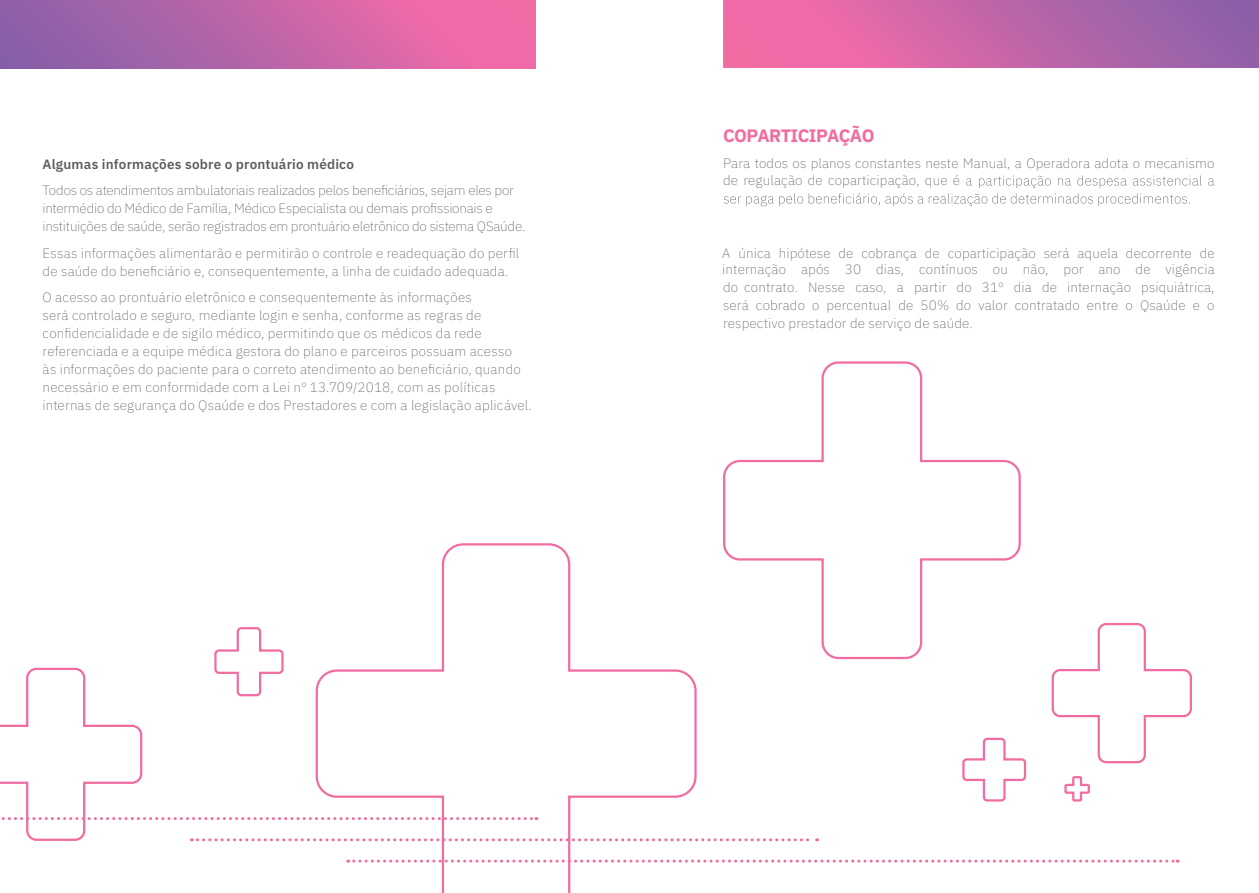
<style>
.page{position:relative;width:1259px;height:893px;background:#fff}
.page>*{position:absolute;margin:0;border:0;box-sizing:border-box;transform-origin:0 0}
.t1{font:700 18px "IBM Plex Sans";letter-spacing:-.035em;color:#f16ca1}
.t2{font:200 13.5px/18px "IBM Plex Sans";letter-spacing:.01em;color:#5b5e5f}
.t3{font:200 13.5px/18px "IBM Plex Sans";letter-spacing:-.015em;color:#5b5e5f}
.t4{font:600 13.5px "IBM Plex Sans";letter-spacing:.015em;color:#5b5e5f}
</style>
<div class="page">
<svg style="left:698px;top:860px;width:480px;height:3px"></svg>
<svg style="left:723px;top:0;width:536px;height:68px"></svg>
<div style="left:0;top:0;width:536px;height:68px;background:linear-gradient(to right,#8560a9,#fd6ca8)"></div>
<svg style="left:1208px;top:178px;width:6px;height:8px"></svg>
<svg style="left:723px;top:175px;width:478px;height:31px"></svg>
<svg style="left:962px;top:737px;width:65px;height:65px"></svg>
<svg style="left:1051px;top:623px;width:141px;height:141px"></svg>
<svg style="left:346px;top:543px;width:352px;height:350px"></svg>
<svg style="left:723px;top:361px;width:298px;height:299px"></svg>
<svg style="left:1064px;top:776px;width:26px;height:26px"></svg>
<svg style="left:0;top:626px;width:817px;height:216px"></svg>
<p class="t4" style="left:43px;top:153px;width:313px">Algumas informações sobre o prontuário médico</p>
<p class="t3" style="left:43px;top:180px;width:484px">Todos os atendimentos ambulatoriais realizados pelos beneficiários, sejam eles por intermédio do Médico de Família, Médico Especialista ou demais profissionais e instituições de saúde, serão registrados em prontuário eletrônico do sistema QSaúde.</p>
<p class="t2" style="left:43px;top:243px;width:478px">Essas informações alimentarão e permitirão o controle e readequação do perfil de saúde do beneficiário e, consequentemente, a linha de cuidado adequada.</p>
<p class="t2" style="left:43px;top:287px;width:491px">O acesso ao prontuário eletrônico e consequentemente às informações<br>será controlado e seguro, mediante login e senha, conforme as regras de confidencialidade e de sigilo médico, permitindo que os médicos da rede referenciada e a equipe médica gestora do plano e parceiros possuam acesso<br>às informações do paciente para o correto atendimento ao beneficiário, quando necessário e em conformidade com a Lei nº 13.709/2018, com as políticas internas de segurança do Qsaúde e dos Prestadores e com a legislação aplicável.</p>
<h1 class="t1" style="left:723px;top:121px;width:153px">COPARTICIPAÇÃO</h1>
<p class="t2" style="left:723px;top:154px;width:493px;line-height:17.2px">Para todos os planos constantes neste Manual, a Operadora adota o mecanismo de regulação de coparticipação, que é</p>
<p class="t2" style="left:722px;top:244px;width:494px;line-height:16.2px">A única hipótese de cobrança de coparticipação será aquela decorrente de internação após 30 dias, contínuos ou não, por ano de vigência</p>
<p class="t2" style="left:723px;top:277px;width:493px;text-align:justify">do contrato. Nesse caso, a partir do 31º dia de internação psiquiátrica, será cobrado o percentual de 50% do valor contratado entre o Qsaúde e o respectivo prestador de serviço de saúde.</p>
</div>
